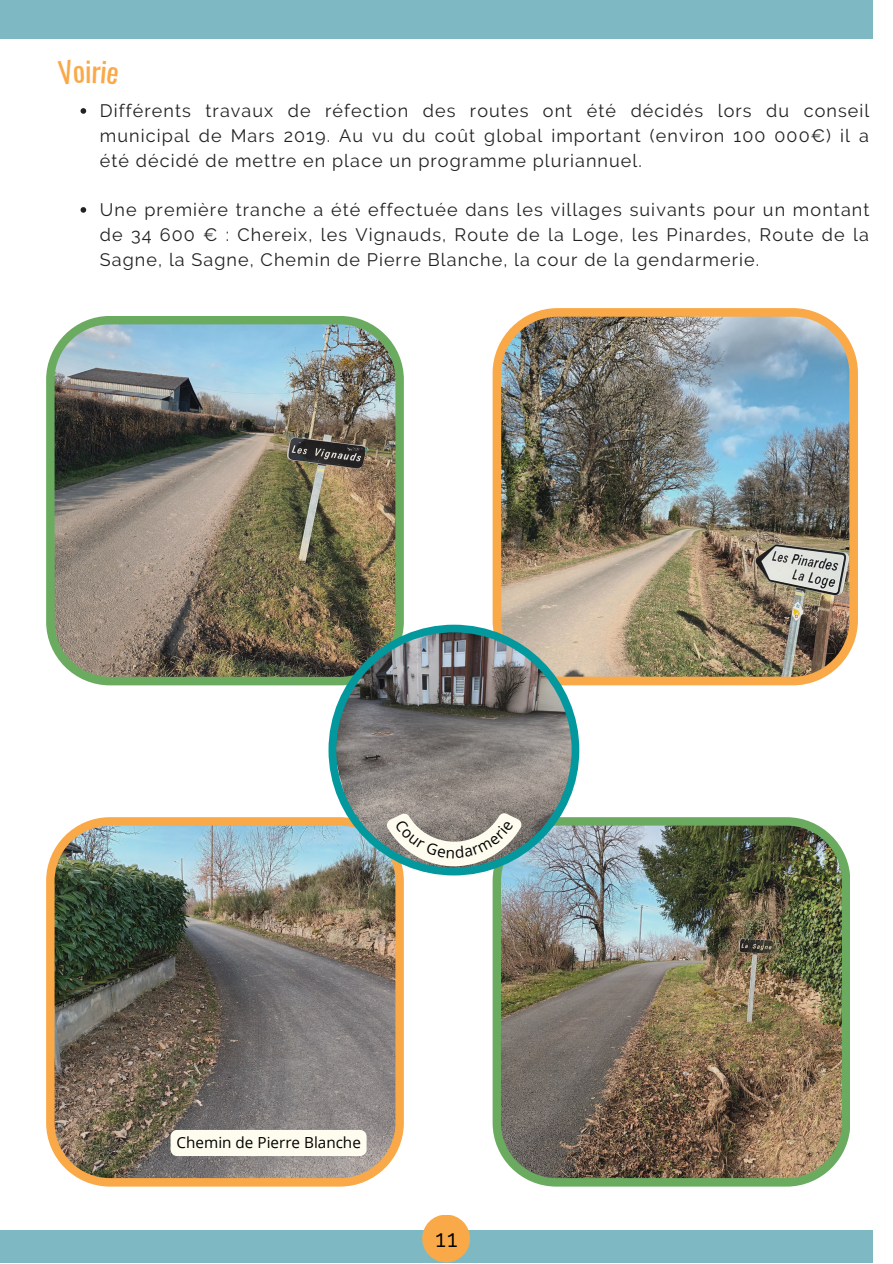
<style>
.page{position:relative;width:893px;height:1264px;background:#fff}
.page>*{position:absolute;margin:0;border:0;box-sizing:border-box;transform-origin:0 0}
.t1{font:28.65px "Oswald";color:#faa948}
.t2{font:24px "Raleway";color:#000}
.t3{font:18px/24.8px "Raleway";letter-spacing:.06em;color:#222;text-align:justify}
.t4{font:15.3px "Open Sans";color:#000}
</style>
<div class="page">
<div style="left:0;top:1229px;width:872px;height:33px;background:#7eb9c3"></div>
<div style="left:0;top:0;width:872px;height:38px;background:#7eb9c3"></div>
<div style="left:422px;top:1214px;width:48px;height:48px;background:#faa948;border-radius:50%"></div>
<img style="left:46px;top:316px;width:358px;height:369px">
<img style="left:492px;top:308px;width:365px;height:377px">
<img style="left:46px;top:817px;width:358px;height:369px">
<img style="left:492px;top:817px;width:358px;height:369px">
<img style="left:328px;top:624px;width:251px;height:251px">
<svg style="left:81px;top:108px;width:5px;height:6px"></svg>
<svg style="left:81px;top:207px;width:5px;height:6px"></svg>
<div style="left:170px;top:1129px;width:196px;height:26px;background:#fdfcee"></div>
<svg style="left:387px;top:813px;width:134px;height:53px;background:#b9c1b8"></svg>
<h1 class="t1" style="left:85px;top:48px;width:8px">i</h1>
<p class="t3" style="left:100px;top:98px;width:771px">Différents travaux de réfection des routes ont été décidés lors du conseil municipal de Mars 2019. Au vu du coût global important (environ 100 000€) il a été décidé de mettre en place un programme pluriannuel.</p>
<p class="t3" style="left:100px;top:197px;width:771px">Une première tranche a été effectuée dans les villages suivants pour un montant de 34 600 € : Chereix, les Vignauds, Route de la Loge, les Pinardes, Route de la Sagne, la Sagne, Chemin de Pierre Blanche, la cour de la gendarmerie.</p>
<p class="t4" style="left:177px;top:1131px;width:186px">Chemin de Pierre Blanche</p>
<h2 class="t2" style="left:435px;top:1224px;width:23px">11</h2>
</div>
